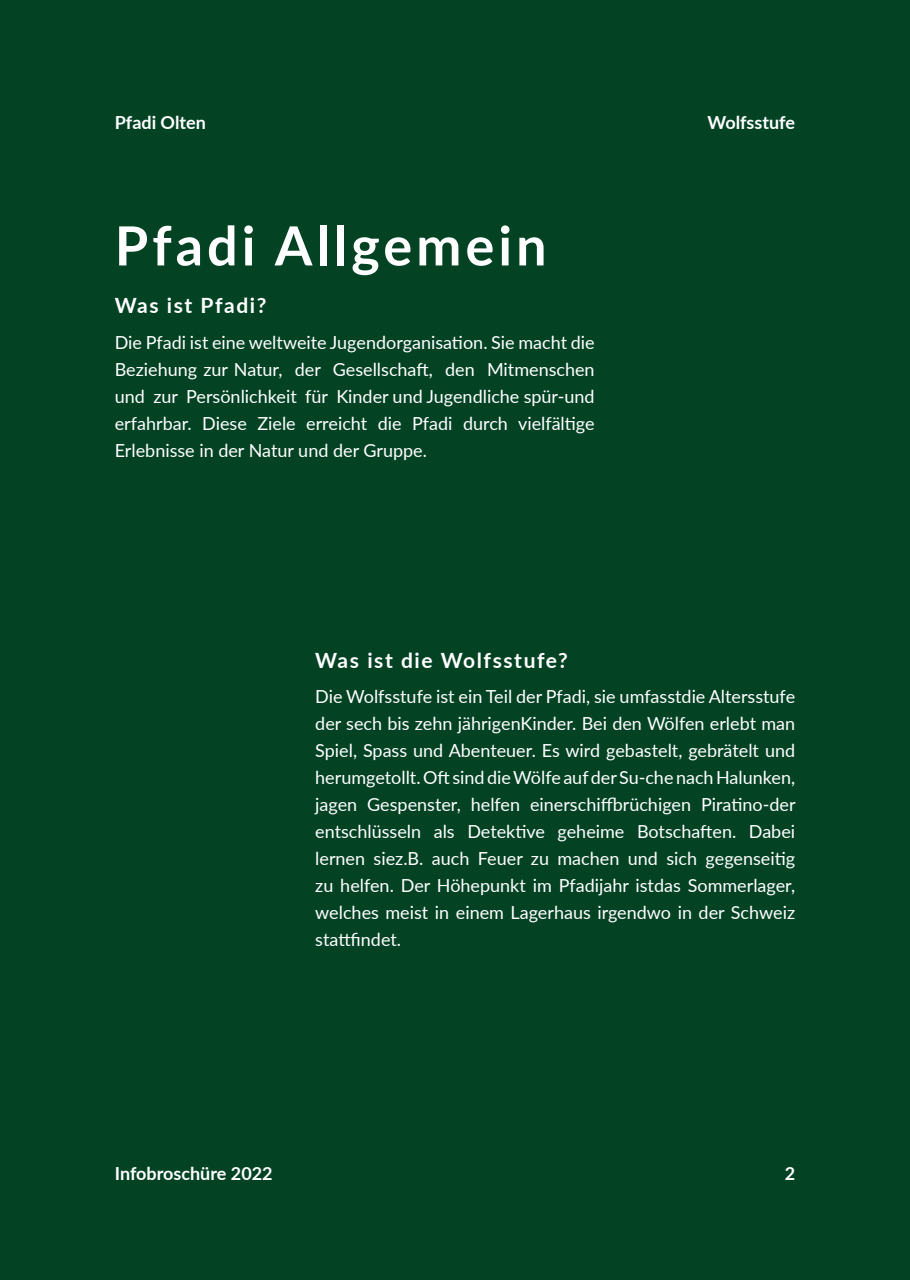
<style>
.page{position:relative;width:910px;height:1280px;background:#034324}
.page>*{position:absolute;margin:0;border:0;box-sizing:border-box;transform-origin:0 0}
.Untertitel{font:700 54px "Lato";letter-spacing:.075em;color:#fff}
.Absatztitel{font:700 21px "Lato";letter-spacing:.075em;color:#fff}
.Fliesstext{font:18px/27px "Lato";color:#fff;text-align:justify}
.t1{font:700 18px "Lato";color:#fff}
</style>
<div class="page">
<p class="t1" style="left:115px;top:109px;width:93px">Pfadi Olten</p>
<p class="Untertitel" style="left:115px;top:206px;width:433px">Pfadi Allgemein</p>
<p class="Absatztitel" style="left:115px;top:290px;width:153px">Was ist Pfadi?</p>
<p class="Fliesstext" style="left:115px;top:328px;width:481px">Die Pfadi ist eine weltweite Jugendorganisation. Sie macht die Beziehung zur Natur, der Gesellschaft, den Mitmenschen und zur Persönlichkeit für Kinder und Jugendliche spür-und erfahrbar. Diese Ziele erreicht die Pfadi durch vielfältige Erlebnisse in der Natur und der Gruppe.</p>
<p class="t1" style="left:708px;top:109px;width:89px">Wolfsstufe</p>
<p class="Absatztitel" style="left:315px;top:644px;width:254px">Was ist die Wolfsstufe?</p>
<p class="Fliesstext" style="left:315px;top:682px;width:482px">Die Wolfsstufe ist ein Teil der Pfadi, sie umfasstdie Altersstufe der sech bis zehn jährigenKinder. Bei den Wölfen erlebt man Spiel, Spass und Abenteuer. Es wird gebastelt, gebrätelt und herumgetollt. Oft sind die Wölfe auf der Su-che nach Halunken, jagen Gespenster, helfen einerschiffbrüchigen Piratino-der entschlüsseln als Detektive geheime Botschaften. Dabei lernen siez.B. auch Feuer zu machen und sich gegenseitig zu helfen. Der Höhepunkt im Pfadijahr istdas Sommerlager, welches meist in einem Lagerhaus irgendwo in der Schweiz stattfindet.</p>
<p class="t1" style="left:115px;top:1160px;width:159px">Infobroschüre 2022</p>
<p class="t1" style="left:785px;top:1160px;width:12px">2</p>
</div>
